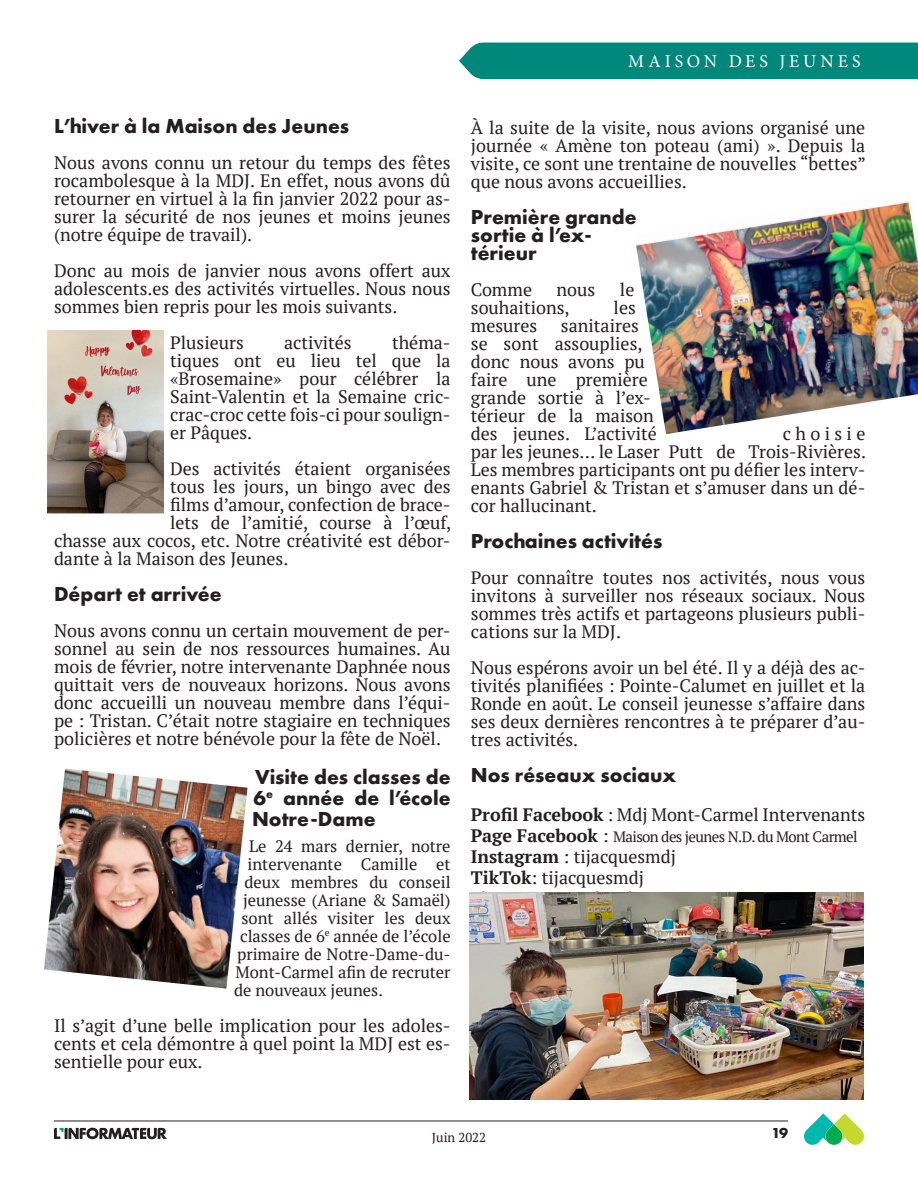
<style>
.page{position:relative;width:918px;height:1188px;background:#fff}
.page>*{position:absolute;margin:0;border:0;box-sizing:border-box;transform-origin:0 0}
.t1{font:700 21px/21px "Futura PT";color:#231f20;text-align:justify}
.t2{font:18px/18px "PT Serif";color:#231f20;text-align:justify}
.Table_des_matières{font:18px "Minion Pro";letter-spacing:.22em;color:#fff}
.t3{font:16.5px "PT Serif";color:#231f20}
.t4{font:15px "PT Serif";letter-spacing:-.04em;color:#231f20}
.t5{font:700 15px "Futura PT";color:#231f20}
.t6{font:12.9px "PT Serif";color:#231f20}
.s1{font-weight:700}
.s2{font-weight:700;font-size:18px}
.s3{font-size:18px}
</style>
<div class="page">
<svg style="left:804px;top:1113px;width:60px;height:32px"></svg>
<hr style="left:54px;top:1121px;width:734px;height:1px;background:#231f20">
<svg style="left:54px;top:1128px;width:113px;height:11px"></svg>
<div style="left:459px;top:43px;width:459px;height:36px;background:#00877c"></div>
<img style="left:636px;top:201px;width:282px;height:233px">
<img style="left:44px;top:769px;width:204px;height:220px">
<img style="left:48px;top:330px;width:115px;height:184px">
<img style="left:469px;top:893px;width:395px;height:206px">
<p class="t1" style="left:54px;top:115px;width:297px">L’hiver à la Maison des Jeunes</p>
<p class="t2" style="left:54px;top:154px;width:398px">Nous avons connu un retour du temps des fêtes rocambolesque à la MDJ. En effet, nous avons dû retourner en virtuel à la fin janvier 2022 pour as&shy;surer la sécurité de nos jeunes et moins jeunes (notre équipe de travail).</p>
<p class="t2" style="left:54px;top:262px;width:398px">Donc au mois de janvier nous avons offert aux adolescents.es des activités virtuelles. Nous nous sommes bien repris pour les mois suivants.</p>
<p class="t2" style="left:170px;top:334px;width:75px">Plusieurs</p>
<p class="t2" style="left:284px;top:334px;width:69px">activités</p>
<p class="t2" style="left:170px;top:334px;width:282px;text-align:right">théma-<br>tiques ont eu lieu tel que la</p>
<p class="t2" style="left:170px;top:370px;width:282px">«Brosemaine» pour célébrer la Saint-Valentin et la Semaine cric&shy;crac-croc cette fois-ci pour soulign&shy;er Pâques.</p>
<p class="t2" style="left:170px;top:460px;width:282px">Des activités étaient organisées</p>
<p class="t2" style="left:170px;top:478px;width:282px">tous les jours, un bingo avec des</p>
<p class="t2" style="left:170px;top:496px;width:282px">films d’amour, confection de brace-</p>
<p class="t2" style="left:170px;top:514px;width:283px">lets de l’amitié, course à l’œuf,</p>
<p class="t2" style="left:54px;top:532px;width:398px">chasse aux cocos, etc. Notre créativité est débor-</p>
<p class="t2" style="left:54px;top:550px;width:236px">dante à la Maison des Jeunes.</p>
<p class="t1" style="left:54px;top:583px;width:169px">Départ et arrivée</p>
<p class="t2" style="left:54px;top:622px;width:398px">Nous avons connu un certain mouvement de per&shy;sonnel au sein de nos ressources humaines. Au mois de février, notre intervenante Daphnée nous quittait vers de nouveaux horizons. Nous avons donc accueilli un nouveau membre dans l’équi&shy;pe : Tristan. C’était notre stagiaire en techniques policières et notre bénévole pour la fête de Noël.</p>
<p class="t1" style="left:252px;top:766px;width:200px">Visite des classes de 6<sup>e</sup> année de l’école Notre-Dame</p>
<p class="t3" style="left:249px;top:835px;width:203px">Le 24 mars dernier, notre</p>
<p class="t3" style="left:248px;top:853px;width:205px">intervenante Camille et</p>
<p class="t3" style="left:244px;top:871px;width:208px">deux membres du conseil</p>
<p class="t3" style="left:243px;top:889px;width:209px">jeunesse (Ariane &amp; Samaël)</p>
<p class="t3" style="left:242px;top:907px;width:211px">sont allés visiter les deux</p>
<p class="t3" style="left:240px;top:925px;width:212px">classes de 6<sup>e</sup> année de l’école</p>
<p class="t3" style="left:237px;top:943px;width:215px">primaire de Notre-Dame-du-</p>
<p class="t3" style="left:236px;top:961px;width:217px">Mont-Carmel afin de recruter</p>
<p class="t3" style="left:234px;top:979px;width:150px">de nouveaux jeunes.</p>
<p class="t2" style="left:54px;top:1016px;width:398px">Il s’agit d’une belle implication pour les adoles&shy;cents et cela démontre à quel point la MDJ est es&shy;sentielle pour eux.</p>
<p class="Table_des_matières" style="left:628px;top:49px;width:234px">MAISON DES JEUNES</p>
<p class="t2" style="left:471px;top:119px;width:397px">À la suite de la visite, nous avions organisé une journée « Amène ton poteau (ami) ». Depuis la visite, ce sont une trentaine de nouvelles “bettes” que nous avons accueillies.</p>
<p class="t1" style="left:471px;top:208px;width:167px;line-height:18px;text-align:left">Première grande sortie à l’ex&shy;térieur</p>
<p class="t2" style="left:471px;top:281px;width:63px">Comme</p>
<p class="t2" style="left:557px;top:281px;width:40px">nous</p>
<p class="t2" style="left:620px;top:281px;width:16px">le</p>
<p class="t2" style="left:471px;top:299px;width:100px">souhaitions,</p>
<p class="t2" style="left:614px;top:299px;width:24px">les</p>
<p class="t2" style="left:471px;top:317px;width:68px">mesures</p>
<p class="t2" style="left:471px;top:317px;width:187px;text-align:left;text-indent:90px">sanitaires se sont assouplies, donc nous avons pu faire une première grande sortie à l’ex&shy;térieur de la maison des jeunes. L’activité</p>
<p class="t2" style="left:471px;top:425px;width:397px;text-indent:312px">choisie par les jeunes… le Laser Putt de Trois-Rivières.<br>Les membres participants ont pu défier les interv&shy;enants Gabriel &amp; Tristan et s’amuser dans un dé&shy;cor hallucinant.</p>
<p class="t1" style="left:471px;top:530px;width:193px">Prochaines activités</p>
<p class="t2" style="left:471px;top:569px;width:396px">Pour connaître toutes nos activités, nous vous invitons à surveiller nos réseaux sociaux. Nous sommes très actifs et partageons plusieurs publi&shy;cations sur la MDJ.</p>
<p class="t2" style="left:471px;top:659px;width:396px">Nous espérons avoir un bel été. Il y a déjà des ac&shy;tivités planifiées : Pointe-Calumet en juillet et la Ronde en août. Le conseil jeunesse s’affaire dans ses deux dernières rencontres à te préparer d’au&shy;tres activités.</p>
<p class="t1" style="left:471px;top:764px;width:207px">Nos réseaux sociaux</p>
<p class="t2" style="left:471px;top:806px;width:396px"><span class="s1">Profil Facebook</span> : Mdj Mont-Carmel Intervenants</p>
<p class="t4" style="left:471px;top:827px;width:388px"><span class="s2">Page Facebook</span> <span class="s3">:</span> Maison des jeunes N.D. du Mont Carmel</p>
<p class="t2" style="left:471px;top:848px;width:207px"><span class="s1">Instagram</span> : tijacquesmdj</p>
<p class="t2" style="left:471px;top:869px;width:175px"><span class="s1">TikTok</span>: tijacquesmdj</p>
<p class="t6" style="left:432px;top:1129px;width:56px">Juin 2022</p>
<p class="t5" style="left:772px;top:1124px;width:18px">19</p>
</div>
